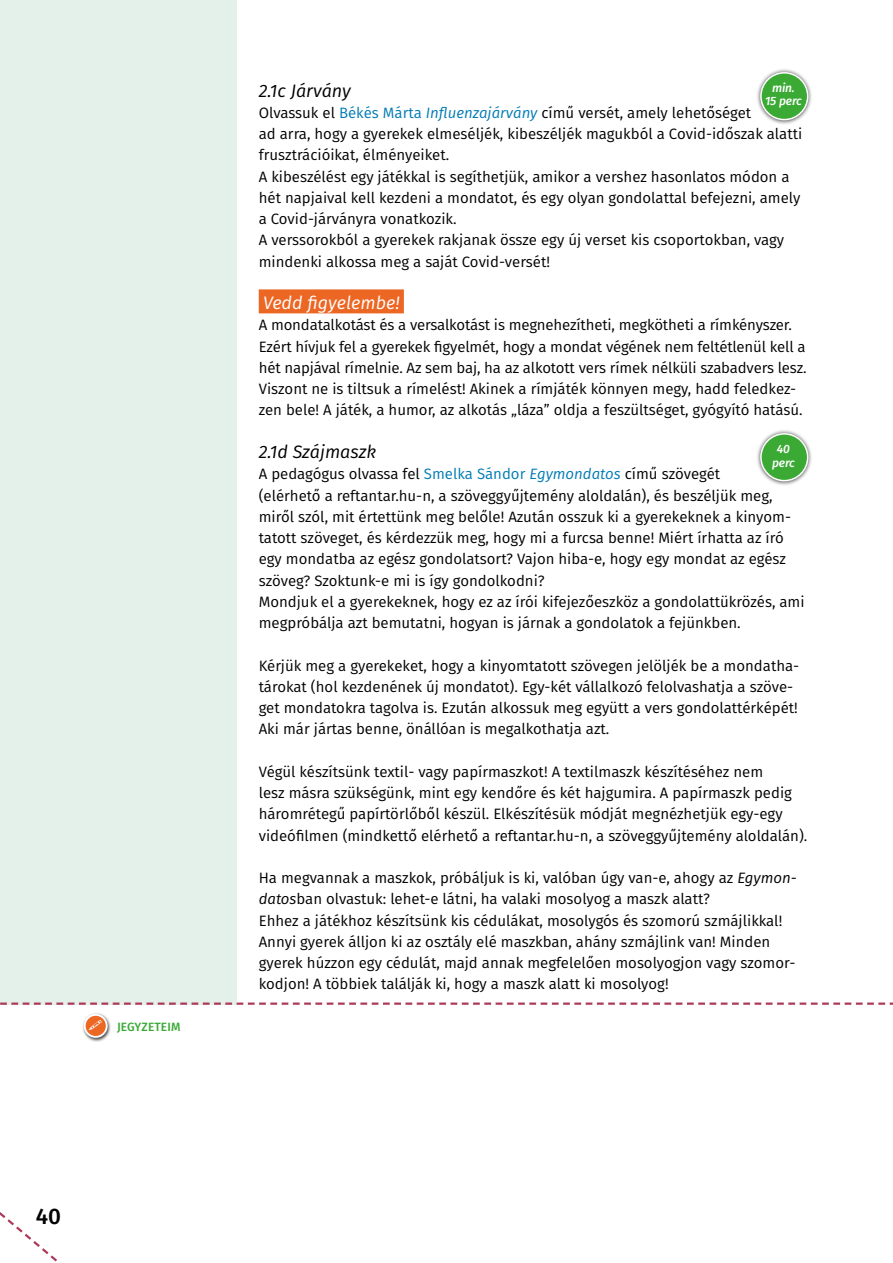
<style>
.page{position:relative;width:893px;height:1263px;background:#fff}
.page>*{position:absolute;margin:0;border:0;box-sizing:border-box;transform-origin:0 0}
.t1{font:500 22.5px "Fira Sans";color:#000}
.t2{font:italic 18px "Fira Sans";color:#000}
.t3{font:italic 18px "Fira Sans";color:#fff}
.t4{font:15px/21.3px "Fira Sans";color:#000}
.t5{font:italic 500 12px/13.5px "Fira Sans";letter-spacing:-.01em;color:#fff;text-align:center}
.t6{font:500 12px "Fira Sans";letter-spacing:.01em;color:#3aaa35}
.s1{color:#007bb4}
.s2{font-style:italic;color:#007bb4}
.s3{font-style:italic}
</style>
<div class="page">
<div style="left:0;top:0;width:237px;height:1005px;background:#e3f1ea"></div>
<div style="left:82px;top:1012px;width:30px;height:30px;background:#000;opacity:.75"></div>
<svg style="left:85px;top:1015px;width:22px;height:22px"></svg>
<div style="left:84px;top:1014px;width:24px;height:24px;border:2px solid #fff;border-radius:50%"></div>
<div style="left:259px;top:289px;width:145px;height:24px;background:#ec6724"></div>
<svg style="left:0;top:1212px;width:61px;height:51px"></svg>
<svg style="left:0;top:1002px;width:893px;height:3px"></svg>
<div style="left:756px;top:68px;width:57px;height:57px;background:#000;opacity:.75"></div>
<div style="left:761px;top:73px;width:47px;height:47px;background:#3aaa35;border-radius:50%"></div>
<div style="left:760px;top:72px;width:48px;height:48px;border:2px solid #fff;border-radius:50%"></div>
<div style="left:756px;top:429px;width:57px;height:57px;background:#000;opacity:.75"></div>
<div style="left:761px;top:434px;width:47px;height:47px;background:#3aaa35;border-radius:50%"></div>
<div style="left:760px;top:433px;width:48px;height:48px;border:2px solid #fff;border-radius:50%"></div>
<svg style="left:89px;top:1020px;width:13px;height:10px"></svg>
<p class="t6" style="left:117px;top:1017px;width:65px">JEGYZETEIM</p>
<h1 class="t1" style="left:36px;top:1198px;width:27px">40</h1>
<p class="t2" style="left:259px;top:77px;width:94px">2.1c Járvány</p>
<p class="t4" style="left:259px;top:102px;width:545px">Olvassuk el <span class="s1">Békés Márta</span> <span class="s2">Influenzajárvány</span> című versét, amely lehetőséget<br>ad arra, hogy a gyerekek elmeséljék, kibeszéljék magukból a Covid-időszak alatti frusztrációikat, élményeiket.<br>A kibeszélést egy játékkal is segíthetjük, amikor a vershez hasonlatos módon a hét napjaival kell kezdeni a mondatot, és egy olyan gondolattal befejezni, amely a Covid-járványra vonatkozik.<br>A verssorokból a gyerekek rakjanak össze egy új verset kis csoportokban, vagy mindenki alkossa meg a saját Covid-versét!</p>
<p class="t3" style="left:263px;top:290px;width:138px">Vedd figyelembe!</p>
<p class="t4" style="left:259px;top:314px;width:549px">A mondatalkotást és a versalkotást is megnehezítheti, megkötheti a rímkényszer.<br>Ezért hívjuk fel a gyerekek figyelmét, hogy a mondat végének nem feltétlenül kell a hét napjával rímelnie. Az sem baj, ha az alkotott vers rímek nélküli szabadvers lesz.<br>Viszont ne is tiltsuk a rímelést! Akinek a rímjáték könnyen megy, hadd feledkez&shy;zen bele! A játék, a humor, az alkotás „láza” oldja a feszültséget, gyógyító hatású.</p>
<p class="t2" style="left:259px;top:438px;width:119px">2.1d Szájmaszk</p>
<p class="t4" style="left:259px;top:463px;width:547px">A pedagógus olvassa fel <span class="s1">Smelka Sándor</span> <span class="s2">Egymondatos</span> című szövegét<br>(elérhető a reftantar.hu-n, a szöveggyűjtemény aloldalán), és beszéljük meg, miről szól, mit értettünk meg belőle! Azután osszuk ki a gyerekeknek a kinyom&shy;tatott szöveget, és kérdezzük meg, hogy mi a furcsa benne! Miért írhatta az író egy mondatba az egész gondolatsort? Vajon hiba-e, hogy egy mondat az egész szöveg? Szoktunk-e mi is így gondolkodni?<br>Mondjuk el a gyerekeknek, hogy ez az írói kifejezőeszköz a gondolattükrözés, ami megpróbálja azt bemutatni, hogyan is járnak a gondolatok a fejünkben.</p>
<p class="t4" style="left:259px;top:654px;width:542px">Kérjük meg a gyerekeket, hogy a kinyomtatott szövegen jelöljék be a mondatha&shy;tárokat (hol kezdenének új mondatot). Egy-két vállalkozó felolvashatja a szöve&shy;get mondatokra tagolva is. Ezután alkossuk meg együtt a vers gondolattérképét!<br>Aki már jártas benne, önállóan is megalkothatja azt.</p>
<p class="t4" style="left:259px;top:761px;width:550px">Végül készítsünk textil- vagy papírmaszkot! A textilmaszk készítéséhez nem<br>lesz másra szükségünk, mint egy kendőre és két hajgumira. A papírmaszk pedig háromrétegű papírtörlőből készül. Elkészítésük módját megnézhetjük egy-egy videófilmen (mindkettő elérhető a reftantar.hu-n, a szöveggyűjtemény aloldalán).</p>
<p class="t4" style="left:259px;top:867px;width:539px">Ha megvannak a maszkok, próbáljuk is ki, valóban úgy van-e, ahogy az <span class="s3">Egymon&shy;datos</span>ban olvastuk: lehet-e látni, ha valaki mosolyog a maszk alatt?<br>Ehhez a játékhoz készítsünk kis cédulákat, mosolygós és szomorú szmájlikkal!<br>Annyi gyerek álljon ki az osztály elé maszkban, ahány szmájlink van! Minden gyerek húzzon egy cédulát, majd annak megfelelően mosolyogjon vagy szomor&shy;kodjon! A többiek találják ki, hogy a maszk alatt ki mosolyog!</p>
<p class="t5" style="left:765px;top:80px;width:38px">min.<br>15 perc</p>
<p class="t5" style="left:772px;top:441px;width:24px">40 perc</p>
</div>
